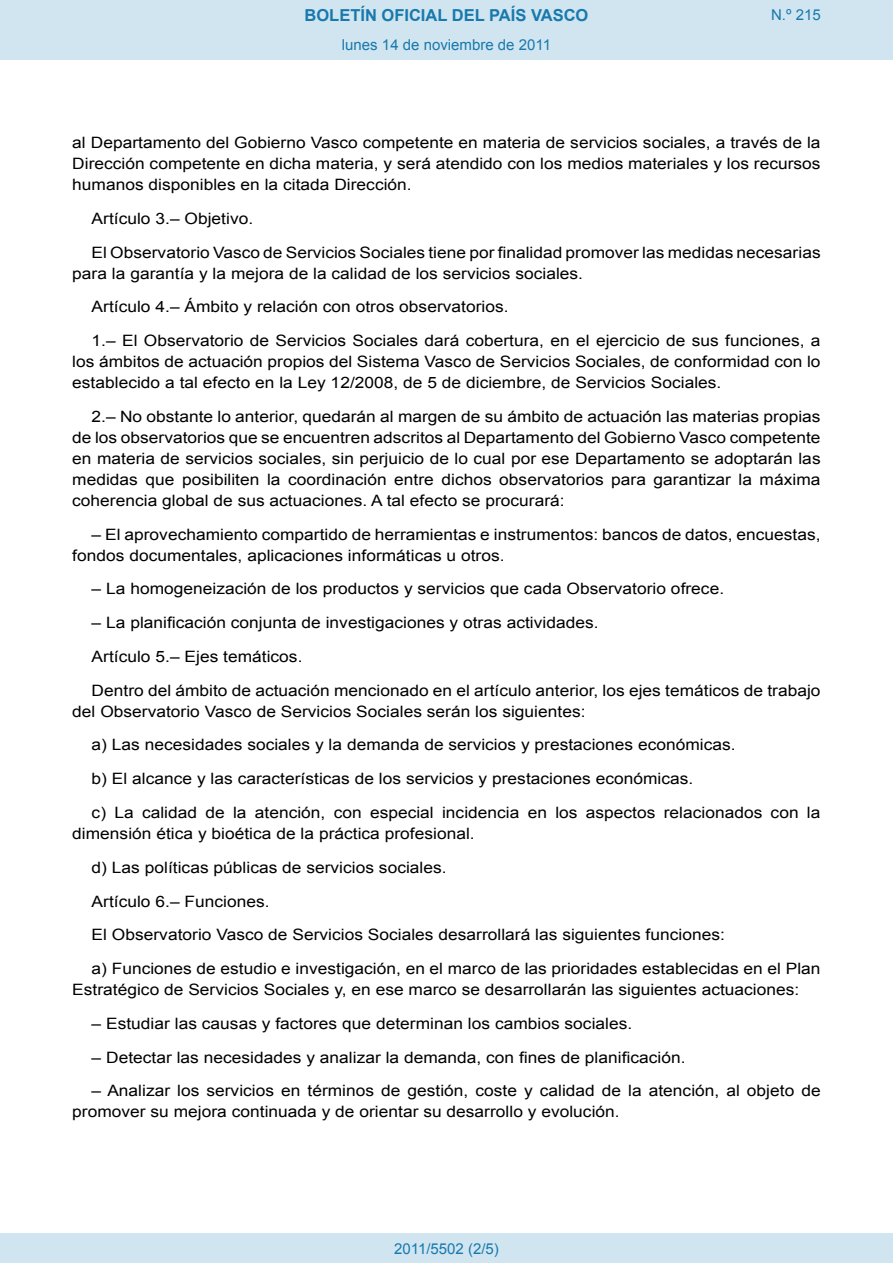
<style>
.page{position:relative;width:893px;height:1263px;background:#fff}
.page>*{position:absolute;margin:0;border:0;box-sizing:border-box;transform-origin:0 0}
.t1{font:700 16.5px "Arial";color:#1879ad}
.BOPVDetalle{font:15.6px/21px "Arial";color:#000;scale:1.11 1}
.Paginacion_Centro{font:15px "Arial";color:#1879ad}
</style>
<div class="page">
<div style="left:0;top:0;width:893px;height:60px;background:#d0e5f0"></div>
<div style="left:0;top:1233px;width:893px;height:30px;background:#d0e5f0"></div>
<p class="t1" style="left:305px;top:4px;width:285px">BOLETÍN OFICIAL DEL PAÍS VASCO</p>
<p class="Paginacion_Centro" style="left:342px;top:35px;width:211px">lunes 14 de noviembre de 2011</p>
<p class="Paginacion_Centro" style="left:771px;top:5px;width:51px">N.º 215</p>
<p class="BOPVDetalle" style="left:72px;top:132px;width:676px;text-align:justify">al Departamento del Gobierno Vasco competente en materia de servicios sociales, a través de la Dirección competente en dicha materia, y será atendido con los medios materiales y los recursos humanos disponibles en la citada Dirección.</p>
<p class="BOPVDetalle" style="left:92px;top:208px;width:147px">Artículo 3.– Objetivo.</p>
<p class="BOPVDetalle" style="left:72px;top:242px;width:676px;text-indent:19px">El Observatorio Vasco de Servicios Sociales tiene por finalidad promover las medidas necesarias para la garantía y la mejora de la calidad de los servicios sociales.</p>
<p class="BOPVDetalle" style="left:92px;top:297px;width:377px">Artículo 4.– Ámbito y relación con otros observatorios.</p>
<p class="BOPVDetalle" style="left:72px;top:330px;width:676px;text-align:justify;text-indent:19px">1.– El Observatorio de Servicios Sociales dará cobertura, en el ejercicio de sus funciones, a los ámbitos de actuación propios del Sistema Vasco de Servicios Sociales, de conformidad con lo establecido a tal efecto en la Ley 12/2008, de 5 de diciembre, de Servicios Sociales.</p>
<p class="BOPVDetalle" style="left:72px;top:406px;width:676px;text-align:justify;text-indent:19px">2.– No obstante lo anterior, quedarán al margen de su ámbito de actuación las materias propias de los observatorios que se encuentren adscritos al Departamento del Gobierno Vasco competente en materia de servicios sociales, sin perjuicio de lo cual por ese Departamento se adoptarán las medidas que posibiliten la coordinación entre dichos observatorios para garantizar la máxima coherencia global de sus actuaciones. A tal efecto se procurará:</p>
<p class="BOPVDetalle" style="left:72px;top:524px;width:676px;text-indent:19px">– El aprovechamiento compartido de herramientas e instrumentos: bancos de datos, encuestas, fondos documentales, aplicaciones informáticas u otros.</p>
<p class="BOPVDetalle" style="left:92px;top:579px;width:571px">– La homogeneización de los productos y servicios que cada Observatorio ofrece.</p>
<p class="BOPVDetalle" style="left:92px;top:612px;width:458px">– La planificación conjunta de investigaciones y otras actividades.</p>
<p class="BOPVDetalle" style="left:92px;top:646px;width:191px">Artículo 5.– Ejes temáticos.</p>
<p class="BOPVDetalle" style="left:72px;top:680px;width:676px;text-indent:19px">Dentro del ámbito de actuación mencionado en el artículo anterior, los ejes temáticos de trabajo del Observatorio Vasco de Servicios Sociales serán los siguientes:</p>
<p class="BOPVDetalle" style="left:92px;top:735px;width:582px">a) Las necesidades sociales y la demanda de servicios y prestaciones económicas.</p>
<p class="BOPVDetalle" style="left:92px;top:768px;width:543px">b) El alcance y las características de los servicios y prestaciones económicas.</p>
<p class="BOPVDetalle" style="left:72px;top:802px;width:675px;text-indent:19px">c) La calidad de la atención, con especial incidencia en los aspectos relacionados con la dimensión ética y bioética de la práctica profesional.</p>
<p class="BOPVDetalle" style="left:92px;top:857px;width:321px">d) Las políticas públicas de servicios sociales.</p>
<p class="BOPVDetalle" style="left:92px;top:891px;width:162px">Artículo 6.– Funciones.</p>
<p class="BOPVDetalle" style="left:92px;top:924px;width:572px">El Observatorio Vasco de Servicios Sociales desarrollará las siguientes funciones:</p>
<p class="BOPVDetalle" style="left:72px;top:958px;width:676px;text-indent:19px">a) Funciones de estudio e investigación, en el marco de las prioridades establecidas en el Plan<br>Estratégico de Servicios Sociales y, en ese marco se desarrollarán las siguientes actuaciones:</p>
<p class="BOPVDetalle" style="left:92px;top:1013px;width:489px">– Estudiar las causas y factores que determinan los cambios sociales.</p>
<p class="BOPVDetalle" style="left:92px;top:1047px;width:536px">– Detectar las necesidades y analizar la demanda, con fines de planificación.</p>
<p class="BOPVDetalle" style="left:72px;top:1080px;width:676px;text-indent:19px">– Analizar los servicios en términos de gestión, coste y calidad de la atención, al objeto de promover su mejora continuada y de orientar su desarrollo y evolución.</p>
<p class="Paginacion_Centro" style="left:394px;top:1238px;width:106px">2011/5502 (2/5)</p>
</div>
